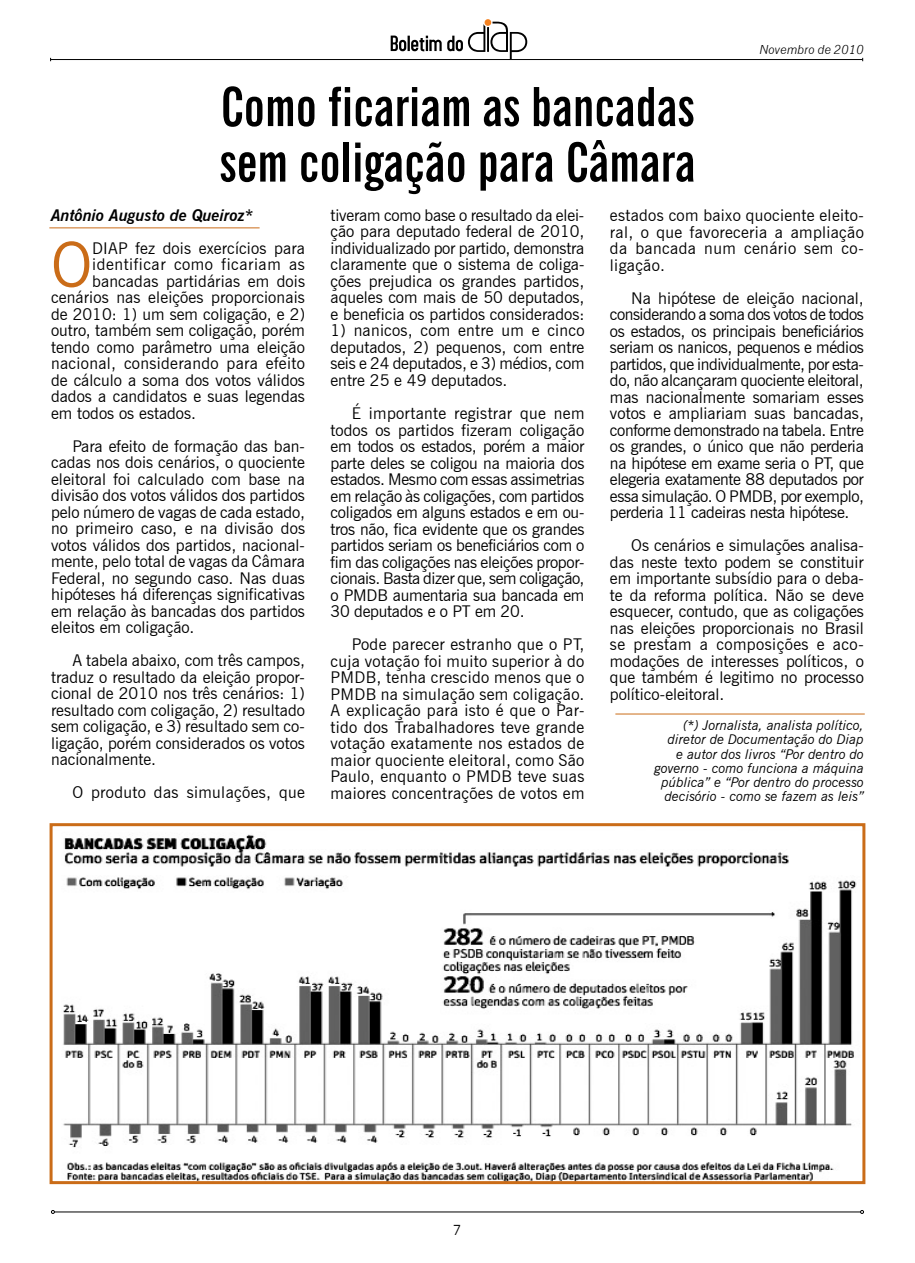
<style>
.page{position:relative;width:915px;height:1263px;background:#fff}
.page>*{position:absolute;margin:0;border:0;box-sizing:border-box;transform-origin:0 0}
.t1{font:61.8px "News Gothic BT";color:#ca6c18}
.t2{font:700 extra-condensed 54px/55.5px "News Gothic BT";color:#000}
.t3{font:16.2px/16.5px "News Gothic BT";color:#000;text-align:justify}
.t4{font:16.2px "News Gothic BT";letter-spacing:.02em;color:#000}
.t5{font:16.2px "News Gothic BT";letter-spacing:.035em;color:#000}
.t6{font:italic 700 16.2px "News Gothic BT";color:#000}
.t7{font:italic 13.5px/14.2px "News Gothic BT";color:#000;text-align:right}
.t8{font:13.5px "News Gothic";color:#000}
.t9{font:italic 12px "News Gothic";color:#000}
</style>
<div class="page">
<hr style="left:54px;top:1211px;width:806px;height:1px;background:#000">
<svg style="left:51px;top:1210px;width:4px;height:4px"></svg>
<svg style="left:859px;top:1210px;width:4px;height:4px"></svg>
<div style="left:484px;top:19px;width:7px;height:7px;background:#f58220;border-radius:50%"></div>
<svg style="left:390px;top:22px;width:137px;height:37px"></svg>
<hr style="left:51px;top:59px;width:811px;height:1px;background:#000">
<hr style="left:49px;top:227px;width:210px;height:1px;background:#ca6c18">
<hr style="left:615px;top:714px;width:249px;height:1px;background:#ca6c18">
<img style="left:63px;top:834px;width:794px;height:346px">
<div style="left:50px;top:823px;width:815px;height:361px;border:3px solid #ca6c18"></div>
<h2 class="t2" style="left:219px;top:79px;width:477px">Como ficariam as bancadas sem coligação para Câmara</h2>
<p class="t9" style="left:758px;top:43px;width:106px">Novembro de 2010</p>
<p class="t6" style="left:51px;top:205px;width:203px">Antônio Augusto de Queiroz*</p>
<h1 class="t1" style="left:51px;top:227px;width:43px">O</h1>
<p class="t3" style="left:92px;top:240px;width:214px">DIAP fez dois exercícios para</p>
<p class="t5" style="left:92px;top:255px;width:214px">identificar como ficariam as</p>
<p class="t3" style="left:92px;top:273px;width:214px">bancadas partidárias em dois</p>
<p class="t3" style="left:51px;top:289px;width:255px">cenários nas eleições proporcionais</p>
<p class="t3" style="left:51px;top:306px;width:255px">de 2010: 1) um sem coligação, e 2)</p>
<p class="t3" style="left:51px;top:322px;width:255px">outro, também sem coligação, porém</p>
<p class="t3" style="left:51px;top:339px;width:255px">tendo como parâmetro uma eleição</p>
<p class="t4" style="left:51px;top:354px;width:255px">nacional, considerando para efeito</p>
<p class="t3" style="left:51px;top:372px;width:255px">de cálculo a soma dos votos válidos</p>
<p class="t3" style="left:51px;top:388px;width:255px">dados a candidatos e suas legendas</p>
<p class="t3" style="left:51px;top:405px;width:146px">em todos os estados.</p>
<p class="t3" style="left:51px;top:438px;width:255px;text-indent:21px">Para efeito de formação das ban&shy;cadas nos dois cenários, o quociente eleitoral foi calculado com base na divisão dos votos válidos dos partidos pelo número de vagas de cada estado, no primeiro caso, e na divisão dos votos válidos dos partidos, nacional&shy;mente, pelo total de vagas da Câmara Federal, no segundo caso. Nas duas hipóteses há diferenças significativas em relação às bancadas dos partidos eleitos em coligação.</p>
<p class="t3" style="left:51px;top:652px;width:255px;text-indent:21px">A tabela abaixo, com três campos, traduz o resultado da eleição propor&shy;cional de 2010 nos três cenários: 1) resultado com coligação, 2) resultado sem coligação, e 3) resultado sem co&shy;ligação, porém considerados os votos nacionalmente.</p>
<p class="t4" style="left:72px;top:783px;width:234px">O produto das simulações, que</p>
<p class="t3" style="left:330px;top:207px;width:255px">tiveram como base o resultado da elei&shy;ção para deputado federal de 2010, individualizado por partido, demonstra claramente que o sistema de coliga&shy;ções prejudica os grandes partidos, aqueles com mais de 50 deputados, e beneficia os partidos considerados:</p>
<p class="t3" style="left:330px;top:322px;width:255px">1) nanicos, com entre um e cinco deputados, 2) pequenos, com entre seis e 24 deputados, e 3) médios, com entre 25 e 49 deputados.</p>
<p class="t3" style="left:330px;top:405px;width:255px;text-indent:21px">É importante registrar que nem todos os partidos fizeram coligação em todos os estados, porém a maior parte deles se coligou na maioria dos estados. Mesmo com essas assimetrias em relação às coligações, com partidos coligados em alguns estados e em ou&shy;tros não, fica evidente que os grandes partidos seriam os beneficiários com o fim das coligações nas eleições propor&shy;cionais. Basta dizer que, sem coligação, o PMDB aumentaria sua bancada em 30 deputados e o PT em 20.</p>
<p class="t3" style="left:330px;top:636px;width:255px;text-indent:21px">Pode parecer estranho que o PT, cuja votação foi muito superior à do PMDB, tenha crescido menos que o PMDB na simulação sem coligação.<br>A explicação para isto é que o Par&shy;tido dos Trabalhadores teve grande votação exatamente nos estados de maior quociente eleitoral, como São Paulo, enquanto o PMDB teve suas maiores concentrações de votos em</p>
<p class="t3" style="left:609px;top:207px;width:255px">estados com baixo quociente eleito&shy;ral, o que favoreceria a ampliação da bancada num cenário sem co&shy;ligação.</p>
<p class="t3" style="left:609px;top:290px;width:255px;text-indent:21px">Na hipótese de eleição nacional, considerando a soma dos votos de todos os estados, os principais beneficiários seriam os nanicos, pequenos e médios partidos, que individualmente, por esta&shy;do, não alcançaram quociente eleitoral, mas nacionalmente somariam esses votos e ampliariam suas bancadas, conforme demonstrado na tabela. Entre os grandes, o único que não perderia na hipótese em exame seria o PT, que elegeria exatamente 88 deputados por essa simulação. O PMDB, por exemplo, perderia 11 cadeiras nesta hipótese.</p>
<p class="t3" style="left:609px;top:537px;width:255px;text-indent:21px">Os cenários e simulações analisa&shy;das neste texto podem se constituir em importante subsídio para o deba&shy;te da reforma política. Não se deve esquecer, contudo, que as coligações nas eleições proporcionais no Brasil se prestam a composições e aco&shy;modações de interesses políticos, o que também é legitimo no processo político-eleitoral.</p>
<p class="t7" style="left:654px;top:718px;width:211px">(*) Jornalista, analista político, diretor de Documentação do Diap<br>e autor dos livros “Por dentro do governo - como funciona a máquina pública” e “Por dentro do processo decisório - como se fazem as leis”</p>
<p class="t8" style="left:452px;top:1223px;width:10px">7</p>
</div>
